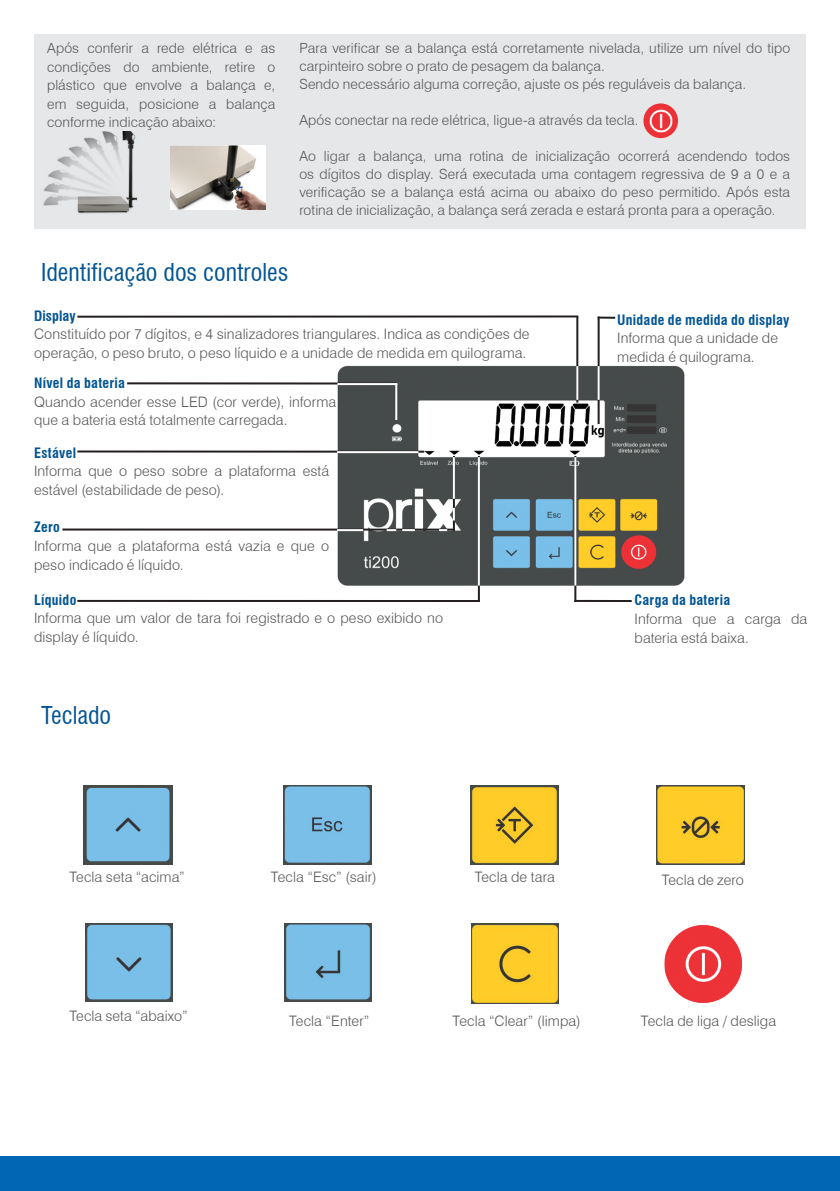
<style>
.page{position:relative;width:840px;height:1191px;background:#fff}
.page>*{position:absolute;margin:0;border:0;box-sizing:border-box;transform-origin:0 0}
.SuperTítulo{font:condensed 24px "Swiss 721 BT";color:#005495}
.Texto{font:300 14.4px/18.6px "Swiss 721 BT";letter-spacing:.005em;color:#565659}
.SuperTítulo-2{font:300 14.4px "Swiss 721 BT";letter-spacing:.005em;color:#565659}
.Texto-2{font:300 14px/18.6px "Swiss 721 BT";letter-spacing:.01em;color:#565659;text-align:justify}
.SuperTítulo-3{font:700 condensed 14px "Swiss 721 BT";letter-spacing:.02em;color:#005495}
.Texto-3{font:700 condensed 14px "Swiss 721 BT";letter-spacing:.01em;color:#005495}
</style>
<div class="page">
<img style="left:336px;top:364px;width:349px;height:221px">
<hr style="left:477px;top:456px;width:2px;height:146px;background:#231f20">
<hr style="left:574px;top:456px;width:2px;height:146px;background:#231f20">
<div style="left:34px;top:34px;width:771px;height:195px;background:#e6e7e9"></div>
<img style="left:43px;top:131px;width:95px;height:83px">
<div style="left:0;top:1157px;width:839px;height:34px;background:#0166b3"></div>
<img style="left:643px;top:103px;width:34px;height:35px;border-radius:17px">
<img style="left:664px;top:925px;width:78px;height:78px">
<img style="left:470px;top:785px;width:88px;height:79px">
<img style="left:656px;top:785px;width:88px;height:79px">
<img style="left:471px;top:923px;width:87px;height:80px">
<img style="left:285px;top:923px;width:86px;height:78px">
<img style="left:283px;top:785px;width:88px;height:79px">
<img style="left:85px;top:923px;width:87px;height:78px">
<img style="left:83px;top:785px;width:89px;height:79px">
<hr style="left:77px;top:315px;width:501px;height:3px;background:#231f20">
<hr style="left:597px;top:316px;width:18px;height:3px;background:#231f20">
<hr style="left:127px;top:382px;width:270px;height:2px;background:#231f20">
<hr style="left:77px;top:450px;width:347px;height:3px;background:#231f20">
<hr style="left:62px;top:528px;width:392px;height:2px;background:#231f20">
<hr style="left:77px;top:600px;width:402px;height:2px;background:#231f20">
<hr style="left:574px;top:600px;width:57px;height:2px;background:#231f20">
<hr style="left:452px;top:456px;width:2px;height:75px;background:#231f20">
<hr style="left:576px;top:317px;width:2px;height:86px;background:#231f20">
<hr style="left:597px;top:316px;width:2px;height:108px;background:#231f20">
<hr style="left:576px;top:366px;width:2px;height:34px;background:#fff">
<hr style="left:597px;top:366px;width:2px;height:34px;background:#fff">
<hr style="left:395px;top:383px;width:2px;height:37px;background:#fff">
<hr style="left:337px;top:383px;width:60px;height:2px;background:#fff">
<hr style="left:337px;top:451px;width:81px;height:2px;background:#fff">
<hr style="left:337px;top:529px;width:26px;height:2px;background:#fff">
<hr style="left:477px;top:457px;width:2px;height:128px;background:#fff">
<hr style="left:574px;top:457px;width:2px;height:128px;background:#fff">
<svg style="left:386px;top:529px;width:10px;height:2px"></svg>
<svg style="left:402px;top:529px;width:12px;height:2px"></svg>
<svg style="left:439px;top:529px;width:8px;height:2px"></svg>
<hr style="left:452px;top:457px;width:2px;height:42px;background:#fff">
<svg style="left:452px;top:508px;width:2px;height:12px"></svg>
<img style="left:170px;top:146px;width:95px;height:63px">
<p class="Texto-2" style="left:47px;top:39px;width:229px">Após conferir a rede elétrica e as condições do ambiente, retire o plástico que envolve a balança e, em seguida, posicione a balança conforme indicação abaixo:</p>
<p class="Texto-2" style="left:299px;top:39px;width:492px;line-height:18px">Para verificar se a balança está corretamente nivelada, utilize um nível do tipo carpinteiro sobre o prato de pesagem da balança.</p>
<p class="Texto-2" style="left:299px;top:75px;width:448px">Sendo necessário alguma correção, ajuste os pés reguláveis da balança.</p>
<p class="Texto-2" style="left:299px;top:111px;width:340px">Após conectar na rede elétrica, ligue-a através da tecla.</p>
<p class="Texto-2" style="left:299px;top:147px;width:492px;line-height:18px">Ao ligar a balança, uma rotina de inicialização ocorrerá acendendo todos os dígitos do display. Será executada uma contagem regressiva de 9 a 0 e a verificação se a balança está acima ou abaixo do peso permitido. Após esta rotina de inicialização, a balança será zerada e estará pronta para a operação.</p>
<p class="SuperTítulo" style="left:41px;top:257px;width:248px">Identificação dos controles</p>
<p class="Texto-3" style="left:34px;top:307px;width:43px">Display</p>
<p class="Texto" style="left:34px;top:325px;width:497px">Constituído por 7 dígitos, e 4 sinalizadores triangulares. Indica as condições de operação, o peso bruto, o peso líquido e a unidade de medida em quilograma.</p>
<p class="SuperTítulo-3" style="left:34px;top:375px;width:92px">Nível da bateria</p>
<p class="Texto" style="left:34px;top:392px;width:303px">Quando acender esse LED (cor verde), informa que a bateria está totalmente carregada.</p>
<p class="SuperTítulo-3" style="left:34px;top:444px;width:43px">Estável</p>
<p class="Texto" style="left:34px;top:462px;width:296px">Informa que o peso sobre a plataforma está estável (estabilidade de peso).</p>
<p class="SuperTítulo-3" style="left:34px;top:519px;width:27px">Zero</p>
<p class="Texto" style="left:34px;top:536px;width:296px">Informa que a plataforma está vazia e que o peso indicado é líquido.</p>
<p class="SuperTítulo-3" style="left:34px;top:591px;width:44px">Líquido</p>
<p class="Texto" style="left:34px;top:609px;width:410px">Informa que um valor de tara foi registrado e o peso exibido no display é líquido.</p>
<p class="SuperTítulo" style="left:41px;top:701px;width:71px">Teclado</p>
<p class="SuperTítulo-3" style="left:617px;top:311px;width:174px">Unidade de medida do display</p>
<p class="Texto" style="left:617px;top:329px;width:162px">Informa que a unidade de medida é quilograma.</p>
<p class="SuperTítulo-3" style="left:634px;top:592px;width:97px">Carga da bateria</p>
<p class="Texto" style="left:634px;top:609px;width:174px">Informa que a carga da bateria está baixa.</p>
<p class="SuperTítulo-2" style="left:69px;top:868px;width:117px">Tecla seta “acima”</p>
<p class="SuperTítulo-2" style="left:271px;top:868px;width:107px">Tecla “Esc” (sair)</p>
<p class="SuperTítulo-2" style="left:661px;top:871px;width:84px">Tecla de zero</p>
<p class="SuperTítulo-2" style="left:474px;top:868px;width:82px">Tecla de tara</p>
<p class="SuperTítulo-2" style="left:69px;top:1007px;width:120px">Tecla seta “abaixo”</p>
<p class="SuperTítulo-2" style="left:289px;top:1012px;width:82px">Tecla “Enter”</p>
<p class="SuperTítulo-2" style="left:452px;top:1012px;width:129px">Tecla “Clear” (limpa)</p>
<p class="SuperTítulo-2" style="left:640px;top:1012px;width:136px">Tecla de liga / desliga</p>
</div>
